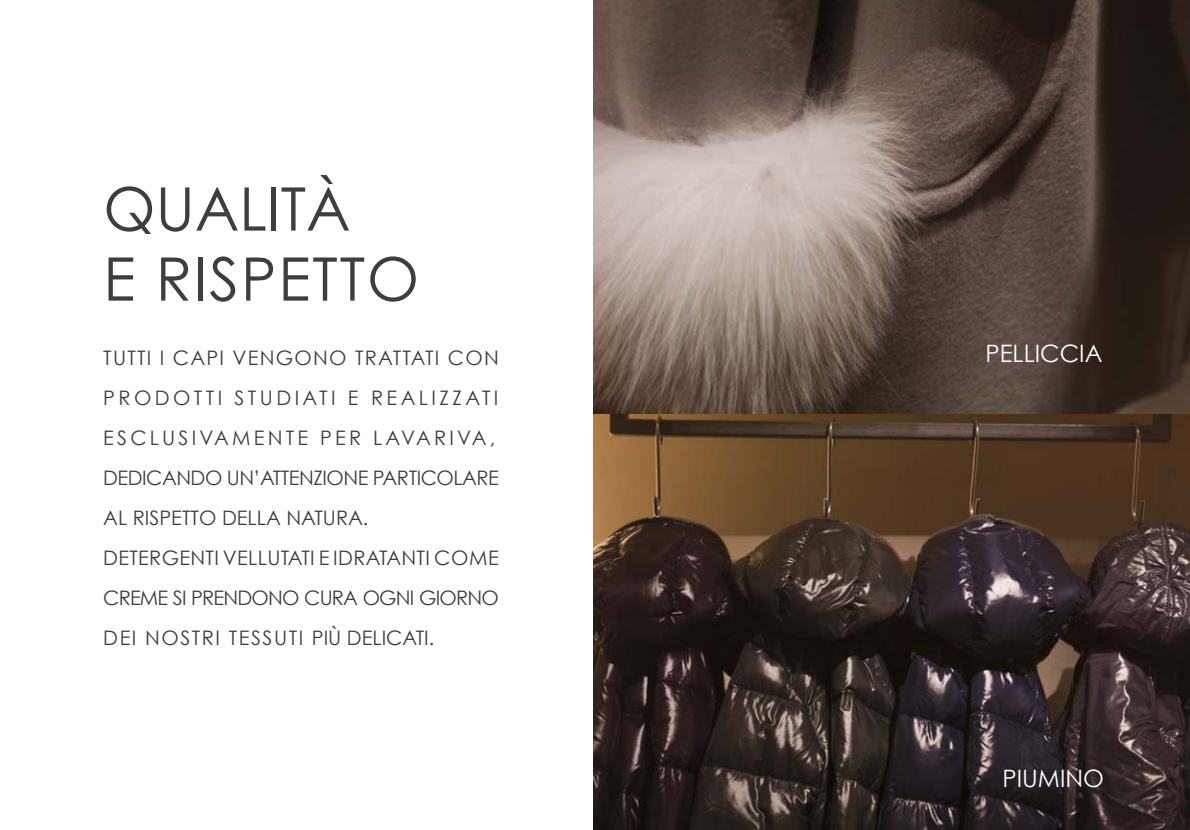
<style>
.page{position:relative;width:1190px;height:830px;background:#fff}
.page>*{position:absolute;margin:0;border:0;box-sizing:border-box;transform-origin:0 0}
.t1{font:60px/70px "Century Gothic";letter-spacing:.03em;color:#3e3e3f}
.t2{font:24px "Century Gothic";color:#fff}
.t3{font:20px/40px "Century Gothic";letter-spacing:.015em;color:#3e3e3f}
</style>
<div class="page">
<img style="left:593px;top:0;width:597px;height:830px">
<h1 class="t1" style="left:103px;top:173px;width:317px">QUALITÀ<br>E RISPETTO</h1>
<p class="t3" style="left:103px;top:337px;width:397px">TUTTI I CAPI VENGONO TRATTATI CON PRODOTTI STUDIATI E REALIZZATI ESCLUSIVAMENTE PER LAVARIVA, DEDICANDO UN’ATTENZIONE PARTICOLARE AL RISPETTO DELLA NATURA.<br>DETERGENTI VELLUTATI E IDRATANTI COME CREME SI PRENDONO CURA OGNI GIORNO DEI NOSTRI TESSUTI PIÙ DELICATI.</p>
<p class="t2" style="left:985px;top:339px;width:118px">PELLICCIA</p>
<p class="t2" style="left:1002px;top:763px;width:103px">PIUMINO</p>
</div>
